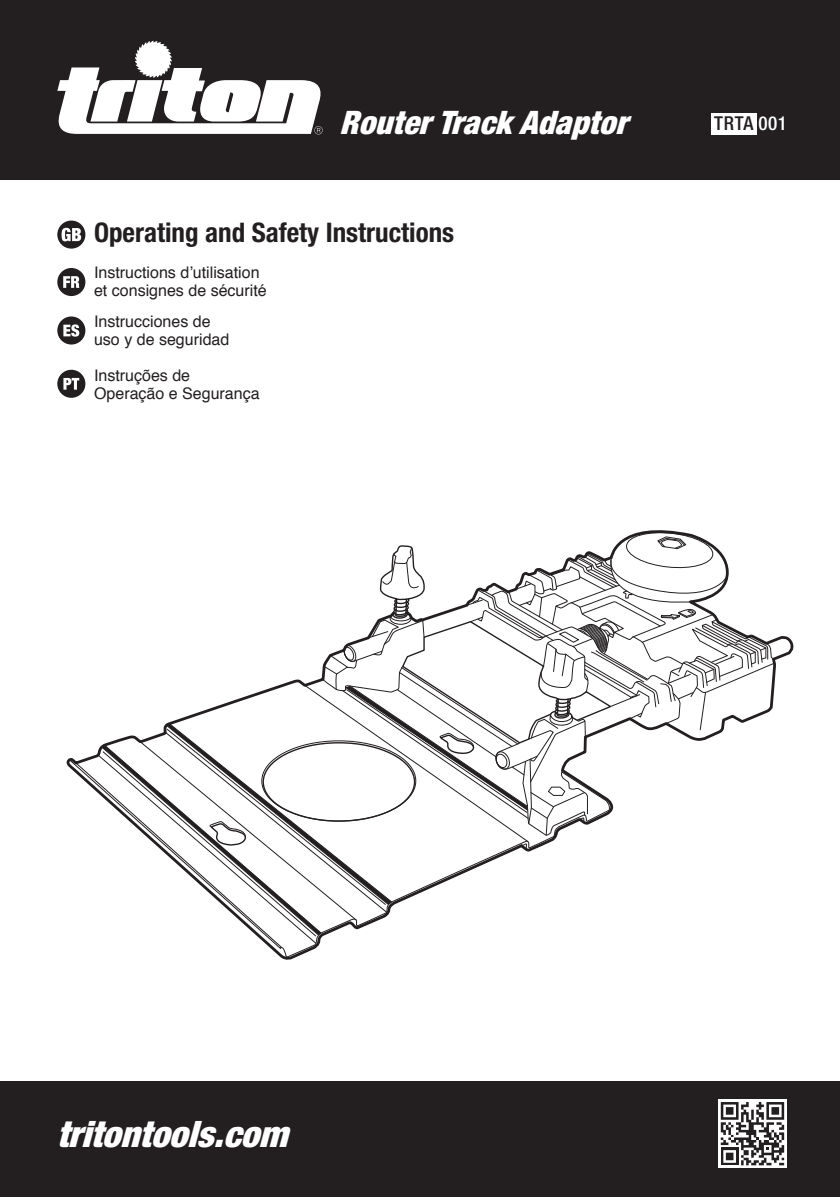
<style>
.page{position:relative;width:840px;height:1197px;background:#fff}
.page>*{position:absolute;margin:0;border:0;box-sizing:border-box;transform-origin:0 0}
.t1{font:italic 900 condensed 36.4px "Helvetica Neue LT Std";color:#fff}
.t2{font:italic 900 condensed 32.4px "Helvetica Neue LT Std";color:#fff}
.t3{font:700 condensed 27px "Helvetica Neue LT Std";color:#231f20}
.t4{font:500 condensed 19.2px "Helvetica Neue LT Std";letter-spacing:.02em;color:#231f20}
.t5{font:16px/18px "Helvetica";color:#231f20}
.s1{color:#fff}
</style>
<div class="page">
<div style="left:1px;top:0;width:838px;height:179px;background:#231f20"></div>
<div style="left:1px;top:1080px;width:838px;height:117px;background:#231f20"></div>
<div style="left:710px;top:113px;width:46px;height:22px;background:#fff"></div>
<svg style="left:57px;top:41px;width:265px;height:93px"></svg>
<svg style="left:718px;top:1099px;width:68px;height:68px"></svg>
<svg style="left:720px;top:1102px;width:63px;height:63px"></svg>
<svg style="left:75px;top:530px;width:699px;height:418px"></svg>
<div style="left:57px;top:220px;width:28px;height:29px;background:#231f20;border-radius:50%"></div>
<svg style="left:61px;top:228px;width:20px;height:13px"></svg>
<div style="left:57px;top:268px;width:28px;height:28px;background:#231f20;border-radius:50%"></div>
<svg style="left:63px;top:276px;width:16px;height:12px"></svg>
<div style="left:57px;top:316px;width:28px;height:28px;background:#231f20;border-radius:50%"></div>
<svg style="left:63px;top:324px;width:16px;height:12px"></svg>
<div style="left:57px;top:370px;width:28px;height:28px;background:#231f20;border-radius:50%"></div>
<svg style="left:63px;top:378px;width:16px;height:11px"></svg>
<p class="t2" style="left:339px;top:103px;width:299px">RouterTrackAdaptor</p>
<p class="t4" style="left:713px;top:112px;width:74px">TRTA <span class="s1">001</span></p>
<p class="t3" style="left:94px;top:216px;width:361px">Operating and Safety Instructions</p>
<p class="t5" style="left:94px;top:263px;width:174px">Instructions d’utilisation et consignes de sécurité</p>
<p class="t5" style="left:94px;top:313px;width:137px">Instrucciones de uso y de seguridad</p>
<p class="t5" style="left:94px;top:366px;width:167px">Instruções de<br>Operação e Segurança</p>
<p class="t1" style="left:57px;top:1111px;width:244px">tritontools.com</p>
</div>
